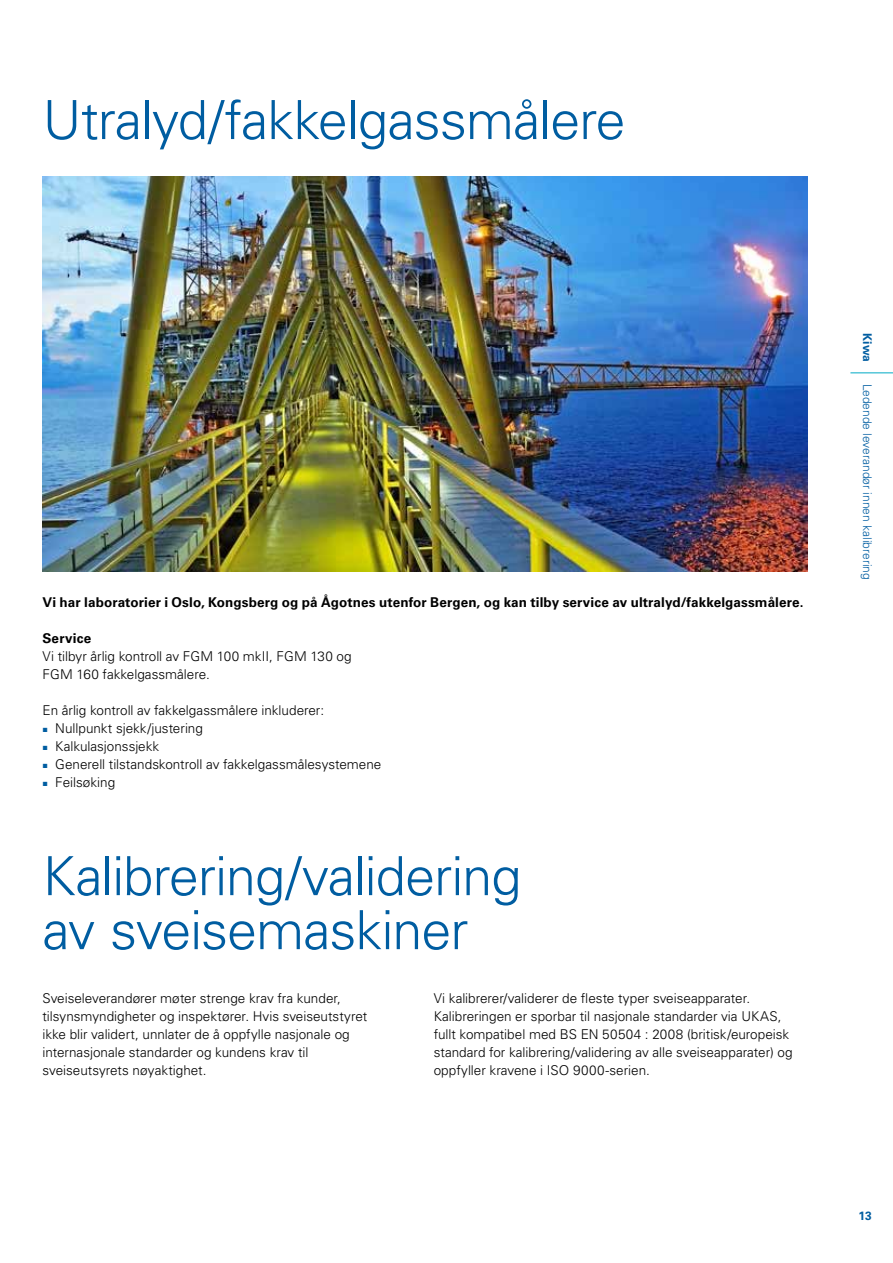
<style>
.page{position:relative;width:893px;height:1263px;background:#fff}
.page>*{position:absolute;margin:0;border:0;box-sizing:border-box;transform-origin:0 0}
.t1{font:300 54px/54px "Univers LT Std";letter-spacing:-.02em;color:#005da1}
.t2{font:300 13.5px/18px "Univers LT Std";color:#000}
.t3{font:700 13.5px "Univers LT Std";letter-spacing:.005em;color:#000}
.t4{font:300 12px "Univers LT Std";color:#005da1}
.t5{font:700 12px "Univers LT Std";color:#005da1}
.s1{font-family:"Arial";font-weight:400;font-size:9px;color:#005da1}
</style>
<div class="page">
<img style="left:43px;top:176px;width:765px;height:395px">
<hr style="left:850px;top:372px;width:43px;height:1px;background:#00aac5">
<h1 class="t1" style="left:43px;top:93px;width:584px">Utralyd/fakkelgassmålere</h1>
<p class="t3" style="left:43px;top:594px;width:762px">Vi har laboratorier i Oslo, Kongsberg og på Ågotnes utenfor Bergen, og kan tilby service av ultralyd/fakkelgassmålere.</p>
<p class="t3" style="left:43px;top:630px;width:50px">Service</p>
<p class="t2" style="left:43px;top:647px;width:311px">Vi tilbyr årlig kontroll av FGM 100 mkII, FGM 130 og<br>FGM 160 fakkelgassmålere.</p>
<p class="t2" style="left:43px;top:701px;width:283px">En årlig kontroll av fakkelgassmålere inkluderer:</p>
<p class="t2" style="left:43px;top:719px;width:162px"><span class="s1">■</span> Nullpunkt sjekk/justering</p>
<p class="t2" style="left:43px;top:737px;width:118px"><span class="s1">■</span> Kalkulasjonssjekk</p>
<p class="t2" style="left:43px;top:755px;width:340px"><span class="s1">■</span> Generell tilstandskontroll av fakkelgassmålesystemene</p>
<p class="t2" style="left:43px;top:773px;width:74px"><span class="s1">■</span> Feilsøking</p>
<h1 class="t1" style="left:43px;top:849px;width:480px">Kalibrering/validering av sveisemaskiner</h1>
<p class="t2" style="left:43px;top:989px;width:326px">Sveiseleverandører møter strenge krav fra kunder, tilsynsmyndigheter og inspektører. Hvis sveiseutstyret ikke blir validert, unnlater de å oppfylle nasjonale og internasjonale standarder og kundens krav til sveiseutsyrets nøyaktighet.</p>
<p class="t2" style="left:434px;top:989px;width:360px">Vi kalibrerer/validerer de fleste typer sveiseapparater.<br>Kalibreringen er sporbar til nasjonale standarder via UKAS, fullt kompatibel med BS EN 50504 : 2008 (britisk/europeisk standard for kalibrering/validering av alle sveiseapparater) og oppfyller kravene i ISO 9000-serien.</p>
<p class="t5" style="left:874px;top:333px;width:30px;rotate:90deg">Kiwa</p>
<p class="t4" style="left:874px;top:383px;width:198px;rotate:90deg">Ledende leverandør innen kalibrering</p>
<p class="t5" style="left:858px;top:1209px;width:15px">13</p>
</div>
